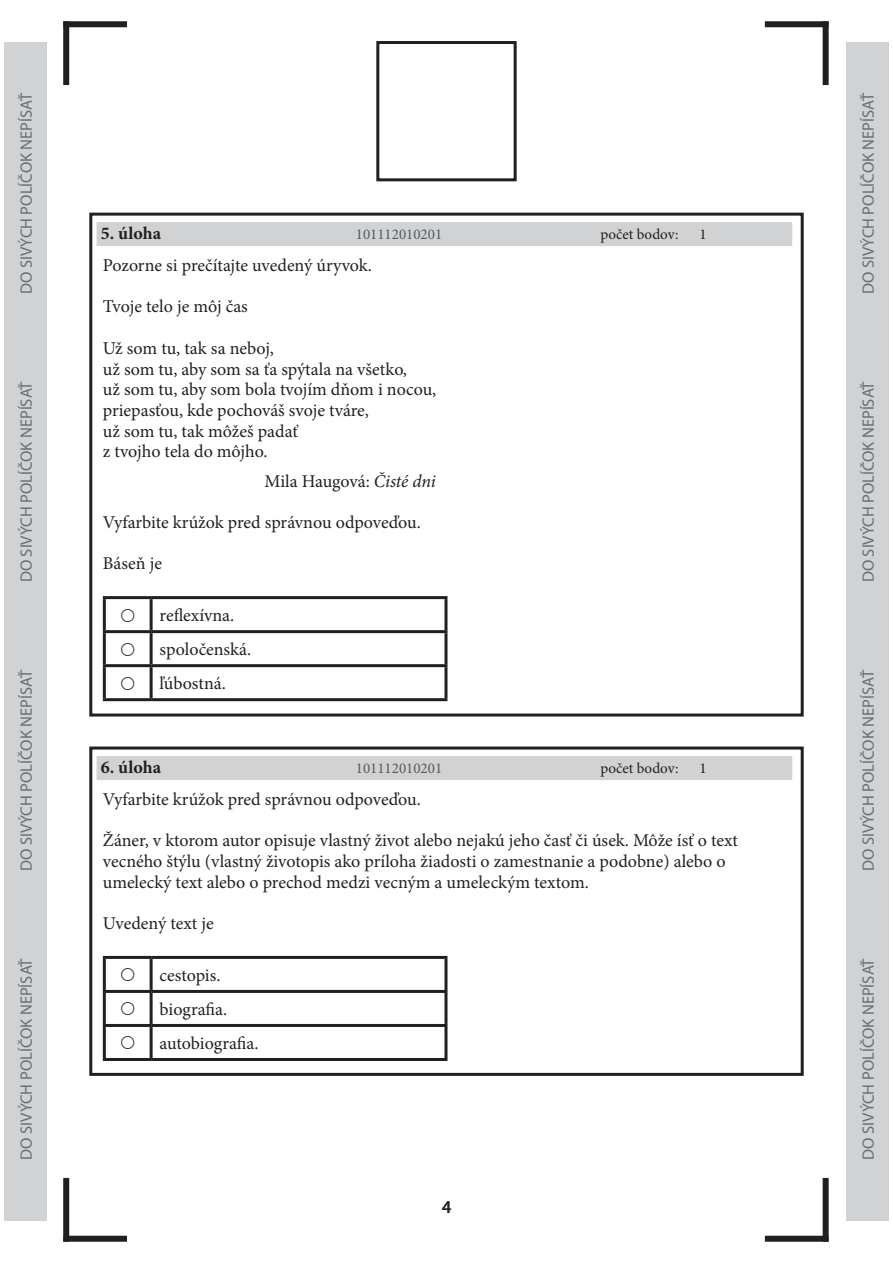
<style>
.page{position:relative;width:893px;height:1263px;background:#fff}
.page>*{position:absolute;margin:0;border:0;box-sizing:border-box;transform-origin:0 0}
.t1{font:18px/20.7px "Minion Pro";letter-spacing:-.005em;color:#231f20}
.t2{font:700 18px "Minion Pro";letter-spacing:.005em;color:#231f20}
.t3{font:18px "Myriad Pro";color:#231f20}
.t4{font:16.5px "Myriad Pro";color:#6c6d70}
.t5{font:15px "Minion Pro";color:#57585a}
.t6{font:15px "Minion Pro";letter-spacing:.005em;color:#231f20}
.s1{font-style:italic}
</style>
<div class="page">
<hr style="left:103px;top:596px;width:48px;height:3px;background:#231f20">
<hr style="left:103px;top:599px;width:3px;height:31px;background:#231f20">
<hr style="left:151px;top:596px;width:296px;height:3px;background:#231f20">
<hr style="left:150px;top:599px;width:3px;height:31px;background:#231f20">
<hr style="left:444px;top:599px;width:3px;height:31px;background:#231f20">
<hr style="left:103px;top:630px;width:48px;height:3px;background:#231f20">
<hr style="left:103px;top:633px;width:3px;height:31px;background:#231f20">
<hr style="left:151px;top:630px;width:296px;height:3px;background:#231f20">
<hr style="left:150px;top:633px;width:3px;height:31px;background:#231f20">
<hr style="left:444px;top:633px;width:3px;height:31px;background:#231f20">
<hr style="left:103px;top:664px;width:48px;height:3px;background:#231f20">
<hr style="left:103px;top:667px;width:3px;height:31px;background:#231f20">
<hr style="left:151px;top:664px;width:296px;height:3px;background:#231f20">
<hr style="left:150px;top:667px;width:3px;height:31px;background:#231f20">
<hr style="left:444px;top:667px;width:3px;height:31px;background:#231f20">
<hr style="left:103px;top:698px;width:48px;height:3px;background:#231f20">
<hr style="left:151px;top:698px;width:296px;height:3px;background:#231f20">
<hr style="left:103px;top:956px;width:48px;height:3px;background:#231f20">
<hr style="left:103px;top:959px;width:3px;height:31px;background:#231f20">
<hr style="left:151px;top:956px;width:296px;height:3px;background:#231f20">
<hr style="left:150px;top:959px;width:3px;height:31px;background:#231f20">
<hr style="left:444px;top:959px;width:3px;height:31px;background:#231f20">
<hr style="left:103px;top:990px;width:48px;height:3px;background:#231f20">
<hr style="left:103px;top:993px;width:3px;height:31px;background:#231f20">
<hr style="left:151px;top:990px;width:296px;height:3px;background:#231f20">
<hr style="left:150px;top:993px;width:3px;height:31px;background:#231f20">
<hr style="left:444px;top:993px;width:3px;height:31px;background:#231f20">
<hr style="left:103px;top:1024px;width:48px;height:3px;background:#231f20">
<hr style="left:103px;top:1027px;width:3px;height:31px;background:#231f20">
<hr style="left:151px;top:1024px;width:296px;height:3px;background:#231f20">
<hr style="left:150px;top:1027px;width:3px;height:31px;background:#231f20">
<hr style="left:444px;top:1027px;width:3px;height:31px;background:#231f20">
<hr style="left:103px;top:1058px;width:48px;height:3px;background:#231f20">
<hr style="left:151px;top:1058px;width:296px;height:3px;background:#231f20">
<div style="left:97px;top:222px;width:695px;height:24px;background:#d1d2d4"></div>
<div style="left:89px;top:213px;width:715px;height:503px;border:3px solid #231f20"></div>
<div style="left:97px;top:756px;width:695px;height:24px;background:#d1d2d4"></div>
<div style="left:89px;top:746px;width:715px;height:330px;border:3px solid #231f20"></div>
<div style="left:63px;top:21px;width:64px;height:6px;background:#231f20"></div>
<div style="left:63px;top:21px;width:6px;height:64px;background:#231f20"></div>
<div style="left:765px;top:21px;width:63px;height:6px;background:#231f20"></div>
<div style="left:823px;top:21px;width:6px;height:64px;background:#231f20"></div>
<div style="left:63px;top:1236px;width:64px;height:6px;background:#231f20"></div>
<div style="left:63px;top:1178px;width:6px;height:64px;background:#231f20"></div>
<div style="left:765px;top:1236px;width:63px;height:6px;background:#231f20"></div>
<div style="left:823px;top:1178px;width:6px;height:64px;background:#231f20"></div>
<div style="left:4px;top:43px;width:43px;height:1167px;background:#d1d2d4"></div>
<div style="left:846px;top:43px;width:43px;height:1167px;background:#d1d2d4"></div>
<div style="left:376px;top:41px;width:141px;height:140px;border:3px solid #231f20"></div>
<p class="t4" style="left:16px;top:294px;width:203px;rotate:-90deg">DO SIVÝCH POLÍČOK NEPÍSAŤ</p>
<p class="t4" style="left:16px;top:582px;width:203px;rotate:-90deg">DO SIVÝCH POLÍČOK NEPÍSAŤ</p>
<p class="t4" style="left:16px;top:871px;width:203px;rotate:-90deg">DO SIVÝCH POLÍČOK NEPÍSAŤ</p>
<p class="t4" style="left:16px;top:1159px;width:203px;rotate:-90deg">DO SIVÝCH POLÍČOK NEPÍSAŤ</p>
<p class="t2" style="left:101px;top:221px;width:62px">5. úloha</p>
<p class="t5" style="left:356px;top:224px;width:88px">101112010201</p>
<p class="t6" style="left:600px;top:224px;width:80px">počet bodov:</p>
<p class="t6" style="left:699px;top:224px;width:9px">1</p>
<p class="t1" style="left:103px;top:255px;width:271px">Pozorne si prečítajte uvedený úryvok.</p>
<p class="t1" style="left:103px;top:296px;width:147px">Tvoje telo je môj čas</p>
<p class="t1" style="left:103px;top:338px;width:335px">Už som tu, tak sa neboj,<br>už som tu, aby som sa ťa spýtala na všetko,<br>už som tu, aby som bola tvojím dňom i nocou, priepasťou, kde pochováš svoje tváre,<br>už som tu, tak môžeš padať<br>z tvojho tela do môjho.</p>
<p class="t1" style="left:264px;top:471px;width:173px">Mila Haugová: <span class="s1">Čisté dni</span></p>
<p class="t1" style="left:103px;top:512px;width:319px">Vyfarbite krúžok pred správnou odpoveďou.</p>
<p class="t1" style="left:103px;top:553px;width:61px">Báseň je</p>
<p class="t1" style="left:160px;top:598px;width:93px;line-height:34px">reflexívna. spoločenská. ľúbostná.</p>
<p class="t2" style="left:101px;top:755px;width:62px">6. úloha</p>
<p class="t5" style="left:356px;top:758px;width:88px">101112010201</p>
<p class="t6" style="left:600px;top:758px;width:80px">počet bodov:</p>
<p class="t6" style="left:699px;top:758px;width:9px">1</p>
<p class="t1" style="left:103px;top:789px;width:319px">Vyfarbite krúžok pred správnou odpoveďou.</p>
<p class="t1" style="left:103px;top:830px;width:637px">Žáner, v ktorom autor opisuje vlastný život alebo nejakú jeho časť či úsek. Môže ísť o text vecného štýlu (vlastný životopis ako príloha žiadosti o zamestnanie a podobne) alebo o umelecký text alebo o prechod medzi vecným a umeleckým textom.</p>
<p class="t1" style="left:103px;top:913px;width:113px">Uvedený text je</p>
<p class="t1" style="left:160px;top:958px;width:100px;line-height:34px">cestopis. biografia. autobiografia.</p>
<p class="t3" style="left:442px;top:1195px;width:11px">4</p>
<p class="t4" style="left:858px;top:294px;width:203px;rotate:-90deg">DO SIVÝCH POLÍČOK NEPÍSAŤ</p>
<p class="t4" style="left:858px;top:582px;width:203px;rotate:-90deg">DO SIVÝCH POLÍČOK NEPÍSAŤ</p>
<p class="t4" style="left:858px;top:871px;width:203px;rotate:-90deg">DO SIVÝCH POLÍČOK NEPÍSAŤ</p>
<p class="t4" style="left:858px;top:1159px;width:203px;rotate:-90deg">DO SIVÝCH POLÍČOK NEPÍSAŤ</p>
</div>
